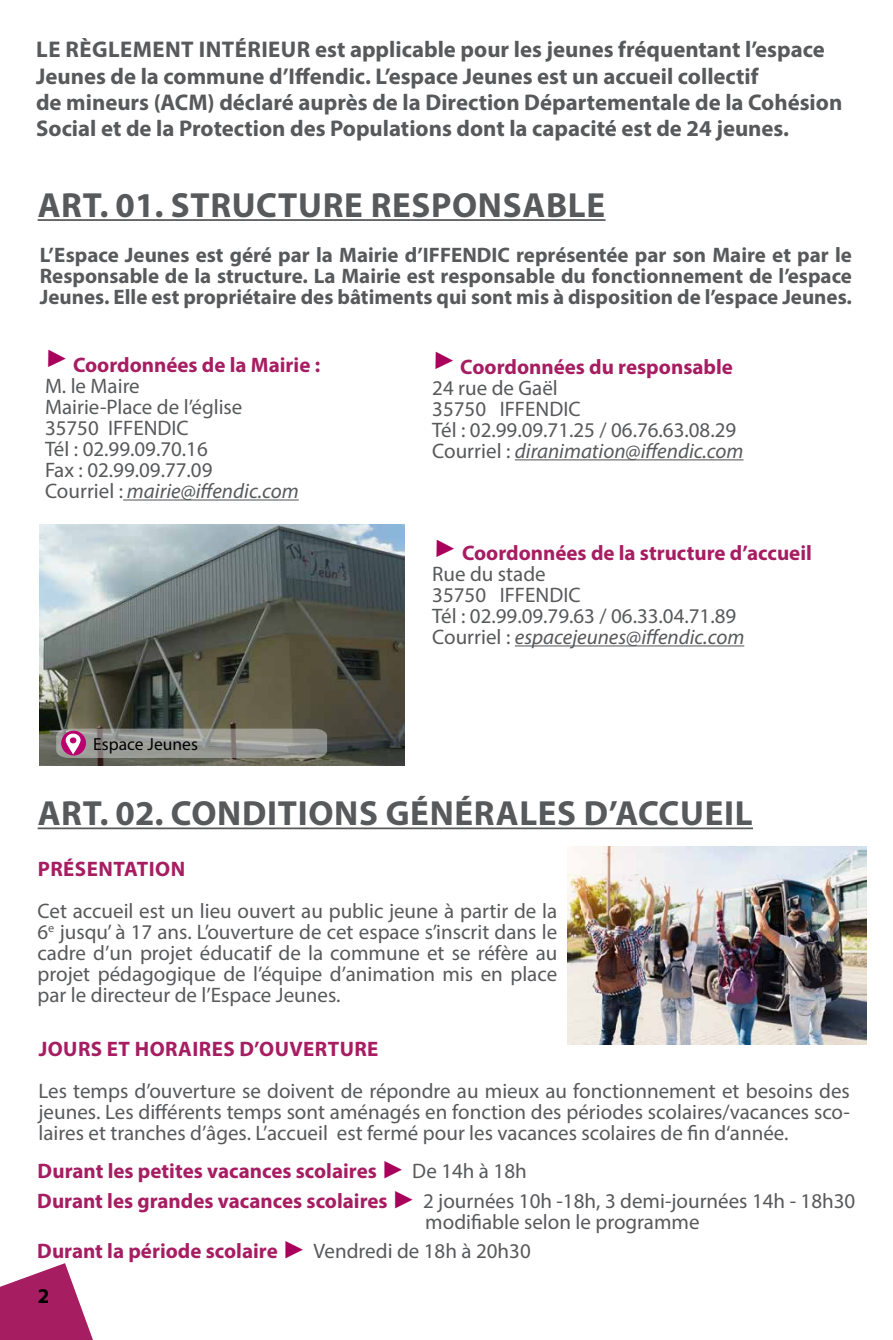
<style>
.page{position:relative;width:893px;height:1340px;background:#fff}
.page>*{position:absolute;margin:0;border:0;box-sizing:border-box;transform-origin:0 0}
.t1{font:700 35px "Myriad Pro";letter-spacing:.02em;color:#58595b}
.t2{font:700 22.75px/26.2px "Myriad Pro";color:#58595b}
.t3{font:21px/21px "Myriad Pro";color:#58595b}
.t4{font:700 21px/21px "Myriad Pro";color:#58595b;text-align:justify}
.t5{font:700 21px/29.4px "Myriad Pro";color:#a61d62}
.t6{font:700 21px "Myriad Pro";letter-spacing:.02em;color:#a61d62}
.t7{font:700 21px "Myriad Pro";color:#000}
.t8{font:17.5px "Myriad Pro";color:#000}
.s1{font-style:italic}
.s2{font-family:"Century Gothic";font-size:24.5px;color:#a8005b}
.s3{font-weight:400;color:#58595b}
.s4{font-weight:700;color:#a61d62}
.s5{font-family:"Century Gothic";font-weight:700;font-size:24.5px;color:#a8005b}
</style>
<div class="page">
<svg style="left:0;top:1263px;width:93px;height:76px"></svg>
<hr style="left:38px;top:219px;width:567px;height:2px;background:#58595b">
<hr style="left:123px;top:499px;width:176px;height:1px;background:#58595b">
<hr style="left:515px;top:459px;width:228px;height:1px;background:#58595b">
<hr style="left:515px;top:645px;width:229px;height:1px;background:#58595b">
<hr style="left:38px;top:827px;width:715px;height:2px;background:#58595b">
<img style="left:40px;top:524px;width:365px;height:241px">
<svg style="left:56px;top:728px;width:271px;height:30px;background:#999292"></svg>
<img style="left:567px;top:847px;width:299px;height:197px">
<p class="t2" style="left:36px;top:36px;width:808px">Le règlement intérieur est applicable pour les jeunes fréquentant l’espace Jeunes de la commune d’Iffendic. L’espace Jeunes est un accueil collectif<br>de mineurs (ACM) déclaré auprès de la Direction Départementale de la Cohésion Social et de la Protection des Populations dont la capacité est de 24 jeunes.</p>
<h1 class="t1" style="left:38px;top:182px;width:569px">Art. 01. Structure responsable</h1>
<p class="t4" style="left:40px;top:244px;width:424px">L’espace Jeunes est géré par la Mairie d’IFFENDIC</p>
<p class="t4" style="left:40px;top:244px;width:814px;text-indent:476px">représentée par son Maire et par le Responsable de la structure. La Mairie est responsable du fonctionnement de l’espace Jeunes. Elle est propriétaire des bâtiments qui sont mis à disposition de l’espace Jeunes.</p>
<p class="t6" style="left:73px;top:351px;width:249px">Coordonnées de la Mairie :</p>
<p class="t3" style="left:45px;top:375px;width:255px">M. le Maire<br>Mairie-Place de l’église<br>35750 IFFENDIC<br>Tél : 02.99.09.70.16<br>Fax : 02.99.09.77.09<br>Courriel : <span class="s1">mairie@iffendic.com</span></p>
<p class="t8" style="left:93px;top:733px;width:106px">Espace jeunes</p>
<p class="t6" style="left:460px;top:353px;width:274px">Coordonnées du responsable</p>
<p class="t3" style="left:432px;top:377px;width:313px">24 rue de Gaël<br>35750 IFFENDIC<br>Tél : 02.99.09.71.25 / 06.76.63.08.29<br>Courriel : <span class="s1">diranimation@iffendic.com</span></p>
<p class="t6" style="left:462px;top:539px;width:351px">Coordonnées de la structure d’accueil</p>
<p class="t3" style="left:432px;top:563px;width:314px">Rue du stade<br>35750 IFFENDIC<br>Tél : 02.99.09.79.63 / 06.33.04.71.89<br>Courriel : <span class="s1">espacejeunes@iffendic.com</span></p>
<h1 class="t1" style="left:38px;top:790px;width:716px">Art. 02. Conditions générales d’accueil</h1>
<p class="t6" style="left:38px;top:855px;width:149px">Présentation</p>
<p class="t3" style="left:38px;top:900px;width:521px;text-align:justify">Cet accueil est un lieu ouvert au public jeune à partir de la 6<sup>e</sup> jusqu’ à 17 ans. L’ouverture de cet espace s’inscrit dans le cadre d’un projet éducatif de la commune et se réfère au projet pédagogique de l’équipe d’animation mis en place par le directeur de l’Espace Jeunes.</p>
<p class="t6" style="left:39px;top:1034px;width:341px">Jours et horaires d’ouverture</p>
<p class="t3" style="left:39px;top:1079px;width:813px;text-align:justify">Les temps d’ouverture se doivent de répondre au mieux au fonctionnement et besoins des jeunes. Les différents temps sont aménagés en fonction des périodes scolaires/vacances sco&shy;laires et tranches d’âges. L’accueil est fermé pour les vacances scolaires de fin d‘année.</p>
<p class="t5" style="left:37px;top:1155px;width:820px">durant les petites vacances scolaires <span class="s2">►</span> <span class="s3">De 14h à 18h<br></span>Durant les grandes vacances scolaires <span class="s2">►</span> <span class="s3">2 journées 10h -18h, 3 demi-journées 14h - 18h30</span></p>
<p class="t3" style="left:37px;top:1206px;width:664px;line-height:29.4px;text-indent:388px">modifiable selon le programme<br><span class="s4">Durant la période scolaire</span> <span class="s5">►</span> vendredi de 18h à 20h30</p>
<p class="t7" style="left:37px;top:1281px;width:13px">2</p>
</div>
